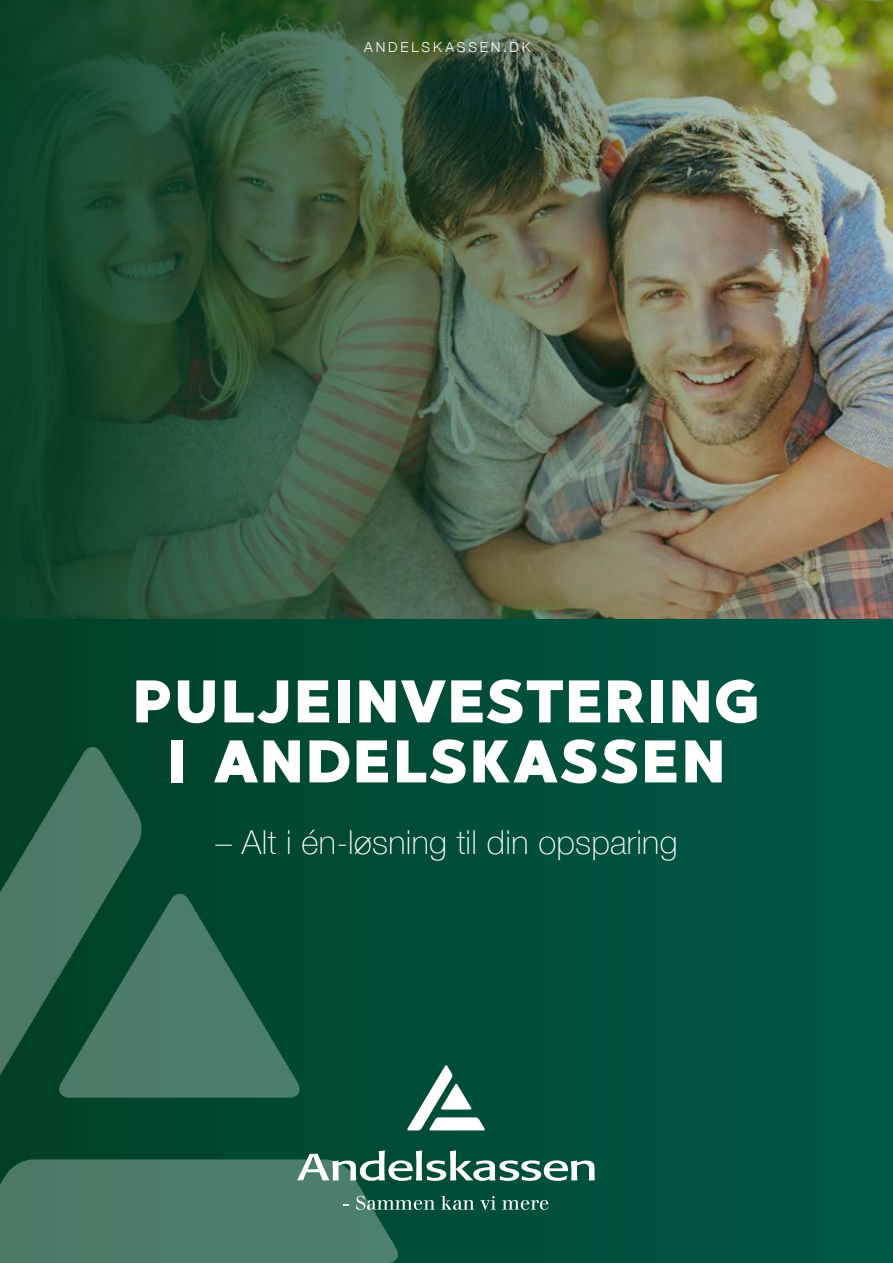
<style>
.page{position:relative;width:893px;height:1263px;background:#fff}
.page>*{position:absolute;margin:0;border:0;box-sizing:border-box;transform-origin:0 0}
.t1{font:60px/60px "MADE Good Time Grotesk";letter-spacing:-.04em;color:#fff;text-align:center}
.t2{font:100 33px "Helvetica Neue LT Com";letter-spacing:.01em;color:#fff}
.t3{font:300 13.65px "Helvetica Neue LT Com";letter-spacing:.21em;color:#fff}
</style>
<div class="page">
<img style="left:0;top:0;width:893px;height:1263px">
<svg style="left:143px;top:892px;width:159px;height:206px;background:#2e6754"></svg>
<svg style="left:0;top:745px;width:143px;height:405px;background:#255d47"></svg>
<svg style="left:407px;top:1065px;width:78px;height:65px"></svg>
<svg style="left:0;top:1150px;width:595px;height:113px;background:#38705e"></svg>
<p class="t3" style="left:364px;top:39px;width:168px">ANDELSKASSEN.DK</p>
<h1 class="t1" style="left:132px;top:672px;width:631px">PULJEINVESTERING<br>I ANDELSKASSEN</h1>
<p class="t2" style="left:216px;top:822px;width:463px">– Alt i én-løsning til din opsparing</p>
</div>
